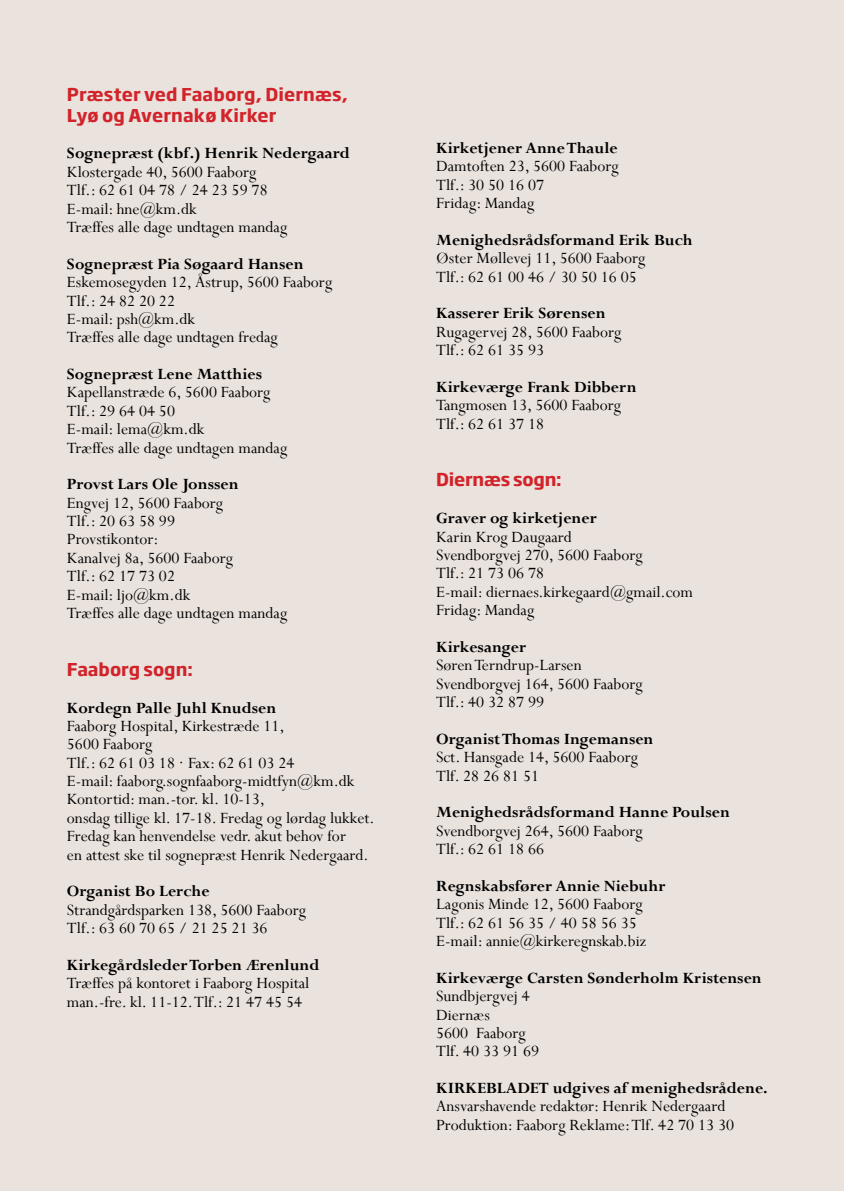
<style>
.page{position:relative;width:844px;height:1191px;background:#fff}
.page>*{position:absolute;margin:0;border:0;box-sizing:border-box;transform-origin:0 0}
.t1{font:17.5px/18.4px "Perpetua";color:#000}
.t2{font:700 17.5px "Perpetua";color:#000}
.t3{font:700 17.5px/21px "Soho Gothic Std";letter-spacing:.005em;color:#d2232a}
.t4{font:700 17.5px "Soho Gothic Std";letter-spacing:-.015em;color:#d2232a}
</style>
<div class="page">
<div style="left:0;top:0;width:843px;height:1191px;background:#e9e2dd"></div>
<p class="t3" style="left:67px;top:84px;width:282px">Præster ved Faaborg, Diernæs,<br>Lyø og Avernakø Kirker</p>
<p class="t2" style="left:67px;top:142px;width:284px">Sognepræst (kbf.) Henrik Nedergaard</p>
<p class="t1" style="left:67px;top:162px;width:222px">Klostergade 40, 5600 Faaborg<br>Tlf.: 62 61 04 78 / 24 23 59 78<br>E-mail: hne@km.dk<br>Træffes alle dage undtagen mandag</p>
<p class="t2" style="left:67px;top:253px;width:238px">Sognepræst Pia Søgaard Hansen</p>
<p class="t1" style="left:67px;top:272px;width:267px">Eskemosegyden 12, Åstrup, 5600 Faaborg<br>Tlf.: 24 82 20 22<br>E-mail: psh@km.dk<br>Træffes alle dage undtagen fredag</p>
<p class="t2" style="left:67px;top:363px;width:196px">Sognepræst Lene Matthies</p>
<p class="t1" style="left:67px;top:383px;width:222px">Kapellanstræde 6, 5600 Faaborg<br>Tlf.: 29 64 04 50<br>E-mail: lema@km.dk<br>Træffes alle dage undtagen mandag</p>
<p class="t2" style="left:67px;top:473px;width:173px">Provst Lars Ole Jonssen</p>
<p class="t1" style="left:67px;top:493px;width:222px">Engvej 12, 5600 Faaborg<br>Tlf.: 20 63 58 99<br>Provstikontor:<br>Kanalvej 8a, 5600 Faaborg<br>Tlf.: 62 17 73 02<br>E-mail: ljo@km.dk<br>Træffes alle dage undtagen mandag</p>
<p class="t3" style="left:67px;top:659px;width:127px">Faaborg sogn:</p>
<p class="t2" style="left:67px;top:696px;width:211px">Kordegn Palle Juhl Knudsen</p>
<p class="t1" style="left:67px;top:716px;width:309px">Faaborg Hospital, Kirkestræde 11,<br>5600 Faaborg<br>Tlf.: 62 61 03 18 · Fax: 62 61 03 24<br>E-mail: faaborg.sognfaaborg-midtfyn@km.dk Kontortid: man.-tor. kl. 10-13,<br>onsdag tillige kl. 17-18. Fredag og lørdag lukket.<br>Fredag kan henvendelse vedr. akut behov for<br>en attest ske til sognepræst Henrik Nedergaard.</p>
<p class="t2" style="left:67px;top:880px;width:144px">Organist Bo Lerche</p>
<p class="t1" style="left:67px;top:900px;width:240px">Strandgårdsparken 138, 5600 Faaborg<br>Tlf.: 63 60 70 65 / 21 25 21 36</p>
<p class="t2" style="left:67px;top:953px;width:254px">Kirkegårdsleder Torben Ærenlund</p>
<p class="t1" style="left:67px;top:973px;width:244px">Træffes på kontoret i Faaborg Hospital man.-fre. kl. 11-12. Tlf.: 21 47 45 54</p>
<p class="t2" style="left:436px;top:137px;width:183px">Kirketjener Anne Thaule</p>
<p class="t1" style="left:436px;top:157px;width:184px">Damtoften 23, 5600 Faaborg<br>Tlf.: 30 50 16 07<br>Fridag: Mandag</p>
<p class="t2" style="left:436px;top:229px;width:258px">Menighedsrådsformand Erik Buch</p>
<p class="t1" style="left:436px;top:249px;width:211px">Øster Møllevej 11, 5600 Faaborg<br>Tlf.: 62 61 00 46 / 30 50 16 05</p>
<p class="t2" style="left:436px;top:302px;width:171px">Kasserer Erik Sørensen</p>
<p class="t1" style="left:436px;top:322px;width:187px">Rugagervej 28, 5600 Faaborg<br>Tlf.: 62 61 35 93</p>
<p class="t2" style="left:436px;top:376px;width:202px">Kirkeværge Frank Dibbern</p>
<p class="t1" style="left:436px;top:396px;width:186px">Tangmosen 13, 5600 Faaborg<br>Tlf.: 62 61 37 18</p>
<p class="t4" style="left:436px;top:468px;width:127px">Diernæs sogn:</p>
<p class="t2" style="left:436px;top:507px;width:162px">Graver og kirketjener</p>
<p class="t1" style="left:436px;top:527px;width:258px">Karin Krog Daugaard<br>Svendborgvej 270, 5600 Faaborg<br>Tlf.: 21 73 06 78<br>E-mail: diernaes.kirkegaard@gmail.com<br>Fridag: Mandag</p>
<p class="t2" style="left:436px;top:636px;width:91px">Kirkesanger</p>
<p class="t1" style="left:436px;top:655px;width:208px">Søren Terndrup-Larsen<br>Svendborgvej 164, 5600 Faaborg<br>Tlf.: 40 32 87 99</p>
<p class="t2" style="left:436px;top:728px;width:219px">Organist Thomas Ingemansen</p>
<p class="t1" style="left:436px;top:747px;width:203px">Sct. Hansgade 14, 5600 Faaborg<br>Tlf. 28 26 81 51</p>
<p class="t2" style="left:436px;top:801px;width:295px">Menighedsrådsformand Hanne Poulsen</p>
<p class="t1" style="left:436px;top:821px;width:208px">Svendborgvej 264, 5600 Faaborg<br>Tlf.: 62 61 18 66</p>
<p class="t2" style="left:436px;top:875px;width:231px">Regnskabsfører Annie Niebuhr</p>
<p class="t1" style="left:436px;top:894px;width:211px">Lagonis Minde 12, 5600 Faaborg<br>Tlf.: 62 61 56 35 / 40 58 56 35<br>E-mail: annie@kirkeregnskab.biz</p>
<p class="t2" style="left:436px;top:966px;width:327px">Kirkeværge Carsten Sønderholm Kristensen</p>
<p class="t1" style="left:436px;top:986px;width:104px">Sundbjergvej 4<br>Diernæs<br>5600 Faaborg<br>Tlf. 40 33 91 69</p>
<p class="t2" style="left:436px;top:1077px;width:333px">KIRKEBLADET udgives af menighedsrådene.</p>
<p class="t1" style="left:436px;top:1096px;width:299px">Ansvarshavende redaktør: Henrik Nedergaard<br>Produktion: Faaborg Reklame:Tlf. 42 70 13 30</p>
</div>
